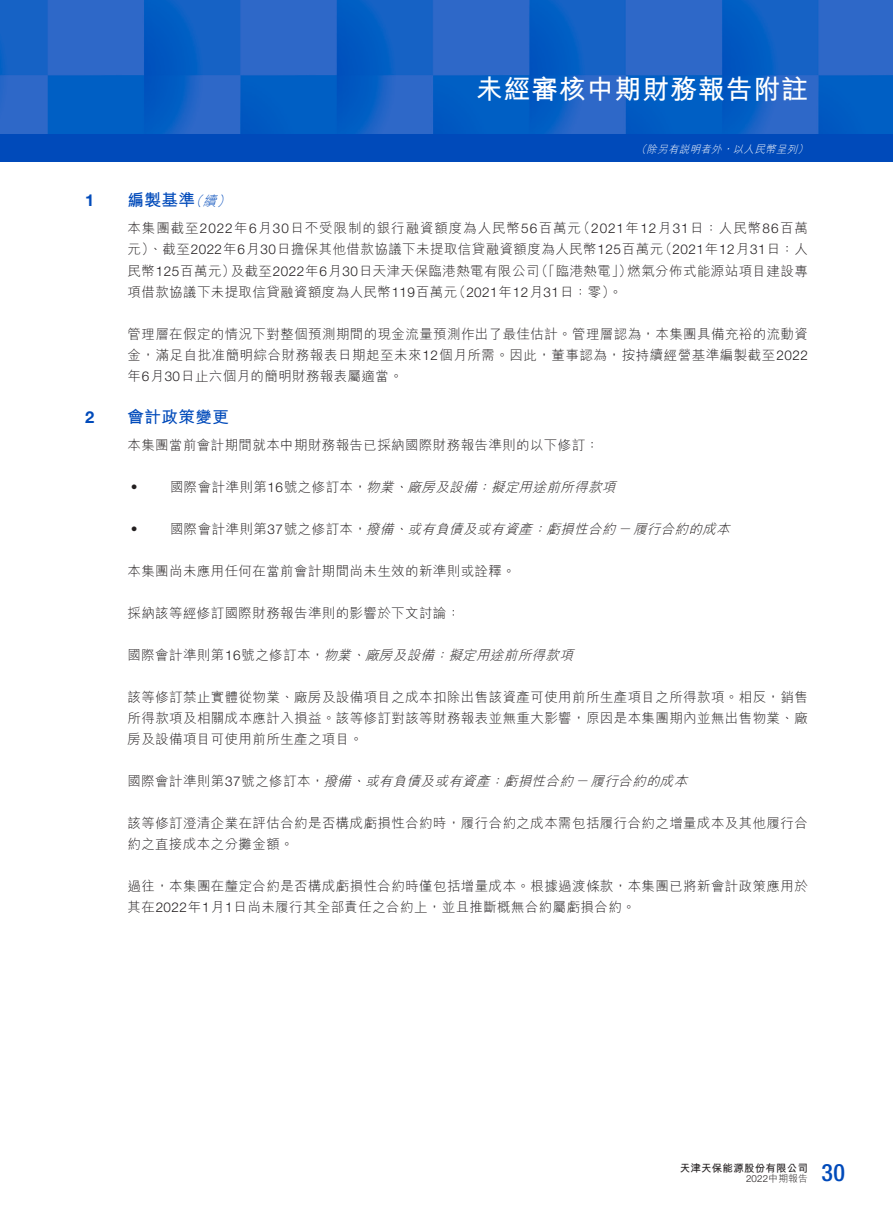
<style>
.page{position:relative;width:893px;height:1212px;background:#fff}
.page>*{position:absolute;margin:0;border:0;box-sizing:border-box;transform-origin:0 0}
.t1{font:700 27px "M Hei HK";letter-spacing:.03em;color:#fff}
.t2{font:500 condensed 24px "Helvetica Neue LT Std";color:#004aba}
.t3{font:700 16.5px "M Hei HK";letter-spacing:.03em;color:#004aba}
.t4{font:700 16.5px "Helvetica Neue LT Std";color:#004aba}
.t5{font:300 13.5px/21px "M Hei HK";letter-spacing:.03em;color:#231f20}
.t6{font:italic 300 13.5px "M Hei HK";color:#231f20}
.t7{font:300 13.5px "M Hei HK";letter-spacing:.065em;color:#231f20}
.t8{font:300 13.5px "Helvetica Neue LT Std";letter-spacing:.03em;color:#231f20}
.t9{font:italic 300 13.5px "M Hei HK";color:#004aba}
.t10{font:italic 300 10.5px "M Hei HK";color:#fff}
.t11{font:700 10.5px "M Hei HK";letter-spacing:.02em;color:#231f20}
.t12{font:300 9.75px "Helvetica Neue LT Std";color:#231f20}
.s1{font-family:"Helvetica Neue LT Std"}
.s2{font-family:"M Hei HK"}
.s3{font-style:italic}
</style>
<div class="page">
<img style="left:0;top:0;width:893px;height:134px">
<div style="left:0;top:134px;width:893px;height:28px;background:#004aba"></div>
<p class="t4" style="left:85px;top:190px;width:11px">1</p>
<p class="t4" style="left:85px;top:406px;width:11px">2</p>
<h1 class="t1" style="left:476px;top:69px;width:334px">未經審核中期財務報告附註</h1>
<p class="t3" style="left:128px;top:188px;width:69px">編製基準</p>
<p class="t9" style="left:203px;top:194px;width:19px">續</p>
<p class="t9" style="left:189px;top:194px;width:19px">（</p>
<p class="t9" style="left:217px;top:194px;width:19px">(</p>
<p class="t10" style="left:636px;top:144px;width:15px">（</p>
<p class="t10" style="left:798px;top:144px;width:15px">(</p>
<p class="t10" style="left:733px;top:144px;width:69px">以人民幣呈列</p>
<p class="t10" style="left:646px;top:144px;width:80px">除另有說明者外</p>
<p class="t10" style="left:722px;top:144px;width:15px">，</p>
<p class="t5" style="left:577px;top:218px;width:233px">（<span class="s1">2021</span>年<span class="s1">12</span>月<span class="s1">31</span>日：人民幣<span class="s1">86</span>百萬</p>
<p class="t7" style="left:128px;top:222px;width:455px">本集團截至<span class="s1">2022</span>年<span class="s1">6</span>月<span class="s1">30</span>日不受限制的銀行融資額度為人民幣<span class="s1">56</span>百萬元</p>
<p class="t5" style="left:627px;top:239px;width:182px;text-indent:-500px">元）、截至<span class="s1">2022</span>年<span class="s1">6</span>月<span class="s1">30</span>日擔保其他借款協議下未提取信貸融資額度為人民幣<span class="s1">125</span>百萬元<br>燃氣分佈式能源站項目建設專</p>
<p class="t8" style="left:659px;top:241px;width:151px"><span class="s2">（</span>2021<span class="s2">年</span>12<span class="s2">月</span>31<span class="s2">日：人</span></p>
<p class="t5" style="left:128px;top:260px;width:109px">民幣<span class="s1">125</span>百萬元）</p>
<p class="t5" style="left:535px;top:260px;width:99px">（「臨港熱電」）</p>
<p class="t5" style="left:231px;top:260px;width:310px">及截至<span class="s1">2022</span>年<span class="s1">6</span>月<span class="s1">30</span>日天津天保臨港熱電有限公司</p>
<p class="t5" style="left:128px;top:281px;width:331px">項借款協議下未提取信貸融資額度為人民幣<span class="s1">119</span>百萬元</p>
<p class="t5" style="left:128px;top:323px;width:682px;text-align:justify">管理層在假定的情況下對整個預測期間的現金流量預測作出了最佳估計。管理層認為，本集團具備充裕的流動資金，滿足自批准簡明綜合財務報表日期起至未來<span class="s1">12</span>個月所需。因此，董事認為，按持續經營基準編製截至<span class="s1">2022</span>年<span class="s1">6</span>月<span class="s1">30</span>日止六個月的簡明財務報表屬適當。</p>
<p class="t3" style="left:128px;top:404px;width:103px">會計政策變更</p>
<p class="t5" style="left:453px;top:281px;width:171px">（<span class="s1">2021</span>年<span class="s1">12</span>月<span class="s1">31</span>日：零。(</p>
<p class="t5" style="left:128px;top:434px;width:473px">本集團當前會計期間就本中期財務報告已採納國際財務報告準則的以下修訂：</p>
<p class="t6" style="left:491px;top:480px;width:130px">擬定用途前所得款項</p>
<p class="t5" style="left:170px;top:476px;width:228px">國際會計準則第<span class="s1">16</span>號之修訂本，<span class="s3">物業</span></p>
<p class="t6" style="left:408px;top:480px;width:74px">廠房及設備</p>
<p class="t6" style="left:477px;top:480px;width:19px">：</p>
<p class="t5" style="left:128px;top:476px;width:15px">‧</p>
<p class="t6" style="left:394px;top:480px;width:19px">、</p>
<p class="t5" style="left:170px;top:518px;width:228px">國際會計準則第<span class="s1">37</span>號之修訂本，<span class="s3">撥備</span></p>
<p class="t6" style="left:546px;top:522px;width:188px">虧損性合約－履行合約的成本</p>
<p class="t6" style="left:408px;top:522px;width:130px">或有負債及或有資產</p>
<p class="t6" style="left:532px;top:522px;width:19px">：</p>
<p class="t5" style="left:128px;top:518px;width:15px">‧</p>
<p class="t5" style="left:128px;top:560px;width:390px">本集團尚未應用任何在當前會計期間尚未生效的新準則或詮釋。</p>
<p class="t5" style="left:128px;top:602px;width:334px">採納該等經修訂國際財務報告準則的影響於下文討論：</p>
<p class="t6" style="left:448px;top:648px;width:130px">擬定用途前所得款項</p>
<p class="t6" style="left:394px;top:522px;width:19px">、</p>
<p class="t5" style="left:128px;top:644px;width:228px">國際會計準則第<span class="s1">16</span>號之修訂本，<span class="s3">物業</span></p>
<p class="t5" style="left:128px;top:686px;width:682px;text-align:justify">該等修訂禁止實體從物業、廠房及設備項目之成本扣除出售該資產可使用前所生產項目之所得款項。相反，銷售所得款項及相關成本應計入損益。該等修訂對該等財務報表並無重大影響，原因是本集團期內並無出售物業、廠房及設備項目可使用前所生產之項目。</p>
<p class="t6" style="left:504px;top:774px;width:188px">虧損性合約－履行合約的成本</p>
<p class="t6" style="left:365px;top:648px;width:74px">廠房及設備</p>
<p class="t6" style="left:434px;top:648px;width:19px">：</p>
<p class="t6" style="left:351px;top:648px;width:19px">、</p>
<p class="t5" style="left:128px;top:770px;width:228px">國際會計準則第<span class="s1">37</span>號之修訂本，<span class="s3">撥備</span></p>
<p class="t5" style="left:128px;top:812px;width:682px">該等修訂澄清企業在評估合約是否構成虧損性合約時，履行合約之成本需包括履行合約之增量成本及其他履行合約之直接成本之分攤金額。</p>
<p class="t5" style="left:128px;top:875px;width:682px">過往，本集團在釐定合約是否構成虧損性合約時僅包括增量成本。根據過渡條款，本集團已將新會計政策應用於其在<span class="s1">2022</span>年<span class="s1">1</span>月<span class="s1">1</span>日尚未履行其全部責任之合約上，並且推斷概無合約屬虧損合約。</p>
<p class="t6" style="left:365px;top:774px;width:130px">或有負債及或有資產</p>
<p class="t6" style="left:490px;top:774px;width:19px">：</p>
<p class="t6" style="left:351px;top:774px;width:19px">、</p>
<p class="t11" style="left:680px;top:1160px;width:130px">天津天保能源股份有限公司</p>
<h2 class="t2" style="left:821px;top:1158px;width:25px">30</h2>
<p class="t12" style="left:746px;top:1173px;width:63px">2022<span class="s2">中期報告</span></p>
</div>
